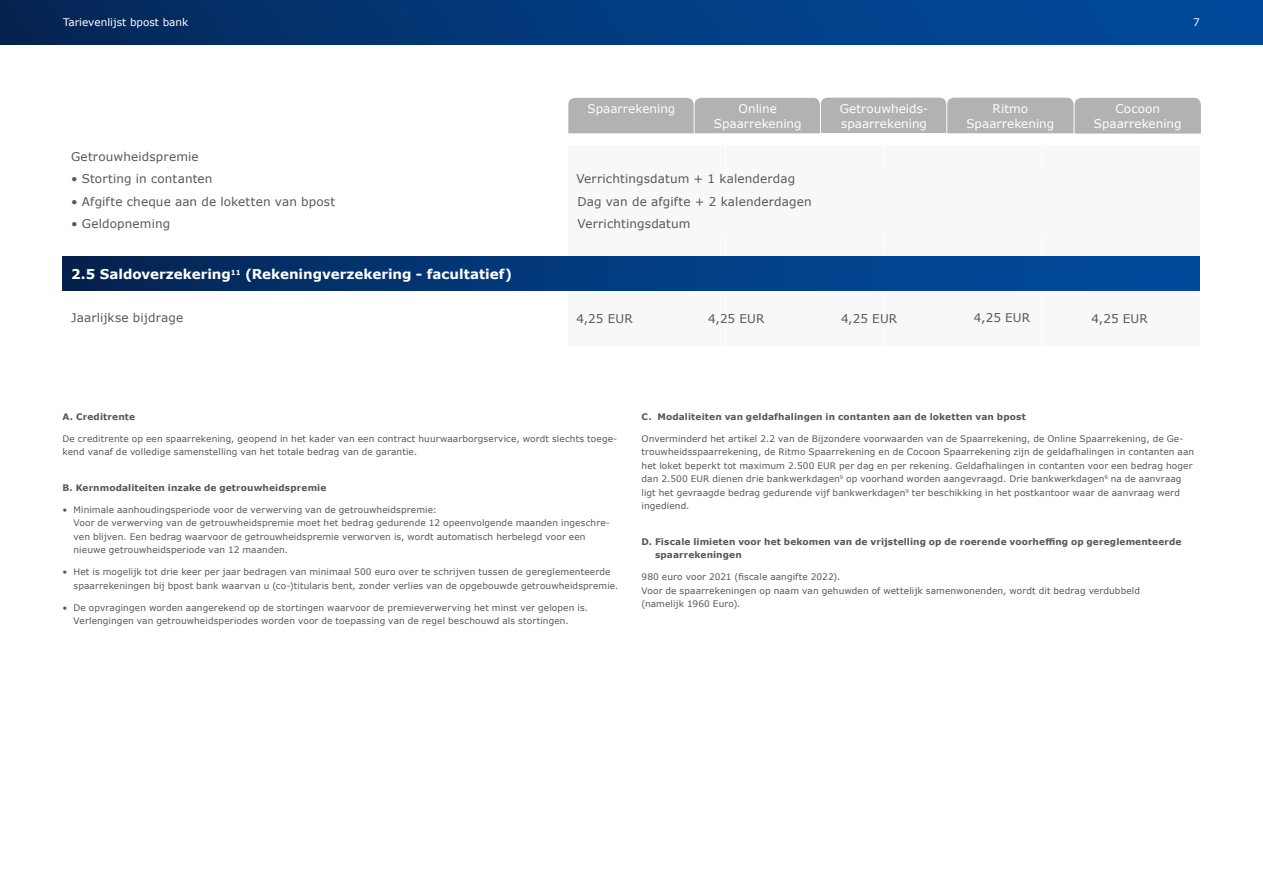
<style>
.page{position:relative;width:1263px;height:893px;background:#fff}
.page>*{position:absolute;margin:0;border:0;box-sizing:border-box;transform-origin:0 0}
.t1{font:700 13.5px "Verdana";color:#fff}
.t2{font:12px/22.4px "Verdana";letter-spacing:.01em;color:#575756}
.t3{font:12px/15px "Verdana";color:#fff;text-align:center}
.t4{font:10.5px "Verdana";color:#fff}
.t5{font:9px/13.5px "Verdana";letter-spacing:.01em;color:#575756}
.t6{font:700 9px/13.5px "Verdana";letter-spacing:.015em;color:#575756}
</style>
<div class="page">
<div style="left:0;top:0;width:1263px;height:45px;background:linear-gradient(to right,#052859,#004da2)"></div>
<div style="left:568px;top:145px;width:157px;height:201px;background:#f8f8f8"></div>
<div style="left:726px;top:145px;width:157px;height:201px;background:#f8f8f8"></div>
<div style="left:884px;top:145px;width:157px;height:201px;background:#f8f8f8"></div>
<div style="left:1042px;top:145px;width:158px;height:201px;background:#f8f8f8"></div>
<div style="left:63px;top:257px;width:1136px;height:33px;background:linear-gradient(to right,#052656,#004ea4)"></div>
<div style="left:576px;top:167px;width:614px;height:23px;background:#f8f8f8"></div>
<div style="left:577px;top:190px;width:614px;height:22px;background:#f8f8f8"></div>
<div style="left:577px;top:212px;width:614px;height:22px;background:#f8f8f8"></div>
<div style="left:568px;top:98px;width:633px;height:36px;background:#b3b2b2"></div>
<p class="t4" style="left:63px;top:15px;width:127px">Tarievenlijst bpost bank</p>
<p class="t4" style="left:1193px;top:15px;width:8px">7</p>
<h2 class="t2" style="left:71px;top:145px;width:129px">Getrouwheidspremie</h2>
<h2 class="t2" style="left:71px;top:168px;width:143px">• Storting in contanten</h2>
<h2 class="t2" style="left:71px;top:190px;width:266px">• Afgifte cheque aan de loketten van bpost</h2>
<h2 class="t2" style="left:71px;top:212px;width:101px">• Geldopneming</h2>
<h1 class="t1" style="left:71px;top:264px;width:443px">2.5 Saldoverzekering<sup>11</sup> (Rekeningverzekering - facultatief)</h1>
<h2 class="t3" style="left:588px;top:101px;width:89px">Spaarrekening</h2>
<h2 class="t3" style="left:1094px;top:101px;width:89px">Cocoon<br>Spaarrekening</h2>
<h2 class="t3" style="left:840px;top:101px;width:90px;text-align:left">Getrouwheids&shy;spaarrekening</h2>
<h2 class="t3" style="left:714px;top:101px;width:89px">Online<br>Spaarrekening</h2>
<h2 class="t3" style="left:966px;top:101px;width:89px">Ritmo<br>Spaarrekening</h2>
<h2 class="t2" style="left:576px;top:168px;width:237px">Verrichtingsdatum + 1 kalenderdag<br>Dag van de afgifte + 2 kalenderdagen<br>Verrichtingsdatum</h2>
<h2 class="t2" style="left:71px;top:306px;width:113px">Jaarlijkse bijdrage</h2>
<h2 class="t2" style="left:576px;top:307px;width:58px">4,25 EUR</h2>
<h2 class="t2" style="left:708px;top:307px;width:58px">4,25 EUR</h2>
<h2 class="t2" style="left:841px;top:307px;width:58px">4,25 EUR</h2>
<h2 class="t2" style="left:974px;top:306px;width:58px">4,25 EUR</h2>
<h2 class="t2" style="left:1091px;top:307px;width:58px">4,25 EUR</h2>
<p class="t6" style="left:63px;top:410px;width:74px">A. Creditrente</p>
<p class="t5" style="left:63px;top:432px;width:556px">De creditrente op een spaarrekening, geopend in het kader van een contract huurwaarborgservice, wordt slechts toege&shy;kend vanaf de volledige samenstelling van het totale bedrag van de garantie.</p>
<p class="t6" style="left:63px;top:481px;width:265px">B. Kernmodaliteiten inzake de getrouwheidspremie</p>
<p class="t5" style="left:74px;top:503px;width:538px;text-indent:-11px">• Minimale aanhoudingsperiode voor de verwerving van de getrouwheidspremie:<br>Voor de verwerving van de getrouwheidspremie moet het bedrag gedurende 12 opeenvolgende maanden ingeschre&shy;ven blijven. Een bedrag waarvoor de getrouwheidspremie verworven is, wordt automatisch herbelegd voor een nieuwe getrouwheidsperiode van 12 maanden.</p>
<p class="t5" style="left:74px;top:565px;width:546px;text-indent:-11px">• Het is mogelijk tot drie keer per jaar bedragen van minimaal 500 euro over te schrijven tussen de gereglementeerde spaarrekeningen bij bpost bank waarvan u (co-)titularis bent, zonder verlies van de opgebouwde getrouwheidspremie.</p>
<p class="t5" style="left:74px;top:601px;width:516px;text-indent:-11px">• De opvragingen worden aangerekend op de stortingen waarvoor de premieverwerving het minst ver gelopen is.<br>Verlengingen van getrouwheidsperiodes worden voor de toepassing van de regel beschouwd als stortingen.</p>
<p class="t6" style="left:641px;top:410px;width:386px">C. Modaliteiten van geldafhalingen in contanten aan de loketten van bpost</p>
<p class="t5" style="left:641px;top:432px;width:554px">Onverminderd het artikel 2.2 van de Bijzondere voorwaarden van de Spaarrekening, de Online Spaarrekening, de Ge&shy;trouwheidsspaarrekening, de Ritmo Spaarrekening en de Cocoon Spaarrekening zijn de geldafhalingen in contanten aan het loket beperkt tot maximum 2.500 EUR per dag en per rekening. Geldafhalingen in contanten voor een bedrag hoger dan 2.500 EUR dienen drie bankwerkdagen<sup>9</sup> op voorhand worden aangevraagd. Drie bankwerkdagen<sup>9</sup> na de aanvraag ligt het gevraagde bedrag gedurende vijf bankwerkdagen<sup>9</sup> ter beschikking in het postkantoor waar de aanvraag werd ingediend.</p>
<p class="t6" style="left:655px;top:535px;width:528px;text-indent:-13px">D. Fiscale limieten voor het bekomen van de vrijstelling op de roerende voorheffing op gereglementeerde spaarrekeningen</p>
<p class="t5" style="left:641px;top:570px;width:500px">980 euro voor 2021 (fiscale aangifte 2022).<br>Voor de spaarrekeningen op naam van gehuwden of wettelijk samenwonenden, wordt dit bedrag verdubbeld (namelijk 1960 Euro).</p>
</div>
